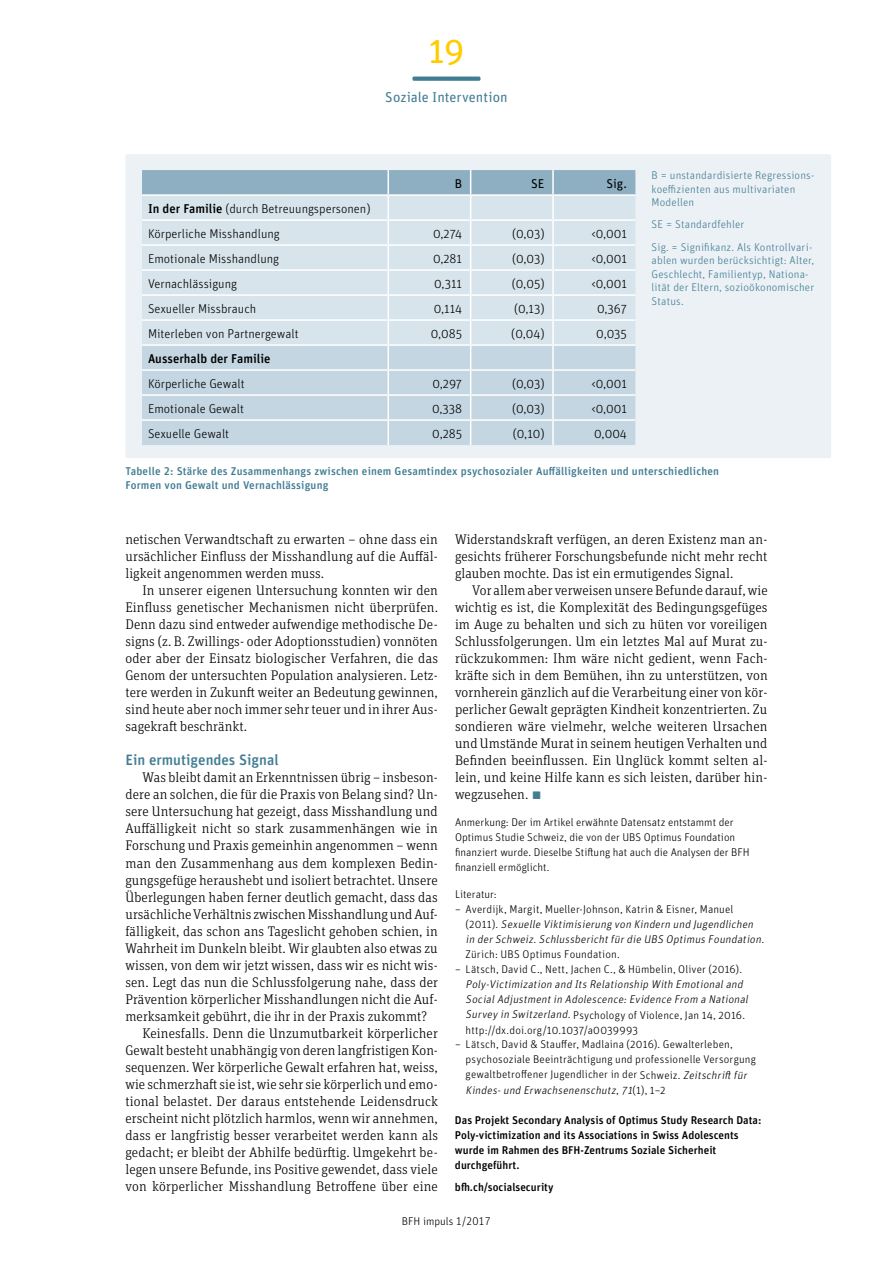
<style>
.page{position:relative;width:893px;height:1263px;background:#fff}
.page>*{position:absolute;margin:0;border:0;box-sizing:border-box;transform-origin:0 0}
.t1{font:36px "Unit Rounded Pro";color:#fc0}
.t2{font:500 15px "Unit Rounded Pro";color:#427d94}
.t3{font:14.25px "Unit Rounded Pro";color:#427d94}
.t4{font:300 13.95px/17px "Unit Slab Pro";letter-spacing:.005em;color:#000;text-align:justify}
.t5{font:300 12.75px/25px "Unit Rounded Pro";color:#000}
.t6{font:500 12.75px "Unit Rounded Pro";color:#000}
.t7{font:12.75px "Unit Rounded Pro";color:#000}
.t8{font:300 11.25px/15px "Unit Rounded Pro";letter-spacing:.005em;color:#000}
.t9{font:italic 300 11.25px/15px "Unit Rounded Pro";color:#000}
.t10{font:300 11.25px/13.6px "Unit Rounded Pro";letter-spacing:.015em;color:#427d94}
.t11{font:500 11.25px/15px "Unit Rounded Pro";color:#000}
.t12{font:500 11.25px/13.6px "Unit Rounded Pro";letter-spacing:.015em;color:#427d94}
.s1{font-weight:500}
.s2{font-family:"Unit Rounded Pro";font-size:14.25px}
.s3{font-family:"Unit Rounded Pro";font-size:21px;color:#427d94}
.s4{font-style:normal}
.s5{font-style:italic}
</style>
<div class="page">
<svg style="left:412px;top:77px;width:68px;height:4px"></svg>
<div style="left:125px;top:154px;width:706px;height:304px;background:#ebf1f5;border-radius:2px"></div>
<svg style="left:142px;top:170px;width:493px;height:275px;background:#ccdce5"></svg>
<hr style="left:552px;top:421px;width:2px;height:24px;background:#fff">
<h1 class="t1" style="left:429px;top:25px;width:37px">19</h1>
<p class="t3" style="left:385px;top:87px;width:124px">Soziale Intervention</p>
<p class="t5" style="left:148px;top:195px;width:224px"><span class="s1">In der Familie</span> (durch Betreuungspersonen)<br>Körperliche Misshandlung</p>
<p class="t7" style="left:455px;top:174px;width:9px">B</p>
<p class="t7" style="left:531px;top:174px;width:15px">SE</p>
<p class="t7" style="left:606px;top:174px;width:22px">Sig.</p>
<p class="t5" style="left:433px;top:220px;width:31px">0,274</p>
<p class="t5" style="left:512px;top:220px;width:34px">(0,03)</p>
<p class="t5" style="left:591px;top:220px;width:37px">&lt;0,001</p>
<p class="t5" style="left:148px;top:245px;width:133px">Emotionale Misshandlung</p>
<p class="t5" style="left:433px;top:245px;width:31px">0,281</p>
<p class="t5" style="left:512px;top:245px;width:34px">(0,03)</p>
<p class="t5" style="left:591px;top:245px;width:37px">&lt;0,001</p>
<p class="t5" style="left:148px;top:270px;width:91px">Vernachlässigung</p>
<p class="t5" style="left:434px;top:270px;width:29px">0,311</p>
<p class="t5" style="left:512px;top:270px;width:34px">(0,05)</p>
<p class="t5" style="left:591px;top:270px;width:37px">&lt;0,001</p>
<p class="t5" style="left:148px;top:295px;width:110px">Sexueller Missbrauch</p>
<p class="t5" style="left:434px;top:295px;width:30px">0,114</p>
<p class="t5" style="left:514px;top:295px;width:32px">(0,13)</p>
<p class="t5" style="left:597px;top:295px;width:31px">0,367</p>
<p class="t5" style="left:148px;top:320px;width:152px">Miterleben von Partnergewalt</p>
<p class="t5" style="left:431px;top:320px;width:33px">0,085</p>
<p class="t5" style="left:511px;top:320px;width:35px">(0,04)</p>
<p class="t5" style="left:596px;top:320px;width:32px">0,035</p>
<p class="t6" style="left:148px;top:349px;width:124px">Ausserhalb der Familie</p>
<p class="t5" style="left:148px;top:370px;width:98px">Körperliche Gewalt</p>
<p class="t5" style="left:432px;top:370px;width:31px">0,297</p>
<p class="t5" style="left:512px;top:370px;width:34px">(0,03)</p>
<p class="t5" style="left:591px;top:370px;width:37px">&lt;0,001</p>
<p class="t5" style="left:148px;top:395px;width:98px">Emotionale Gewalt</p>
<p class="t5" style="left:432px;top:395px;width:32px">0,338</p>
<p class="t5" style="left:512px;top:395px;width:34px">(0,03)</p>
<p class="t5" style="left:591px;top:395px;width:37px">&lt;0,001</p>
<p class="t5" style="left:148px;top:420px;width:83px">Sexuelle Gewalt</p>
<p class="t5" style="left:432px;top:420px;width:31px">0,285</p>
<p class="t5" style="left:513px;top:420px;width:33px">(0,10)</p>
<p class="t5" style="left:594px;top:420px;width:34px">0,004</p>
<p class="t10" style="left:652px;top:168px;width:163px">B = unstandardisierte Regressions&shy;koeffizienten aus multivariaten<br>Modellen</p>
<p class="t10" style="left:652px;top:213px;width:162px;line-height:22.2px">SE = Standardfehler<br>Sig. = Signifikanz. Als Kontrollvari-</p>
<p class="t10" style="left:652px;top:253px;width:164px">ablen wurden berücksichtigt: Alter,<br>Geschlecht, Familientyp, Nationa&shy;lität der Eltern, sozioökonomischer<br>Status.</p>
<p class="t12" style="left:125px;top:464px;width:595px">Tabelle 2: Stärke des Zusammenhangs zwischen einem Gesamtindex psychosozialer Auffälligkeiten und unterschiedlichen<br>Formen von Gewalt und Vernachlässigung</p>
<p class="t4" style="left:125px;top:531px;width:314px">netischen Verwandtschaft zu erwarten – ohne dass ein ursächlicher Einfluss der Misshandlung auf die Auffäl&shy;ligkeit angenommen werden muss.</p>
<p class="t4" style="left:125px;top:582px;width:314px;text-indent:17px">In unserer eigenen Untersuchung konnten wir den Einfluss genetischer Mechanismen nicht überprüfen.<br>Denn dazu sind entweder aufwendige methodische De&shy;signs (z. B. Zwillings- oder Adoptionsstudien) vonnöten oder aber der Einsatz biologischer Verfahren, die das Genom der untersuchten Population analysieren. Letz&shy;tere werden in Zukunft weiter an Bedeutung gewinnen, sind heute aber noch immer sehr teuer und in ihrer Aus&shy;sagekraft beschränkt.</p>
<p class="t2" style="left:125px;top:750px;width:155px">Ein ermutigendes Signal</p>
<p class="t4" style="left:142px;top:769px;width:297px">Was bleibt damit an Erkenntnissen übrig – insbeson-</p>
<p class="t4" style="left:125px;top:786px;width:314px">dere an solchen, die für die Praxis von Belang sind? Un-</p>
<p class="t4" style="left:125px;top:803px;width:314px">sere Untersuchung hat gezeigt, dass Misshandlung und</p>
<p class="t4" style="left:125px;top:820px;width:314px">Auffälligkeit nicht so stark zusammenhängen wie in</p>
<p class="t4" style="left:125px;top:837px;width:314px">Forschung und Praxis gemeinhin angenommen – wenn</p>
<p class="t4" style="left:125px;top:854px;width:314px">man den Zusammenhang aus dem komplexen Bedin-</p>
<p class="t4" style="left:125px;top:871px;width:314px">gungsgefüge heraushebt und isoliert betrachtet. Unsere</p>
<p class="t4" style="left:125px;top:888px;width:314px">Überlegungen haben ferner deutlich gemacht, dass das</p>
<p class="t4" style="left:125px;top:905px;width:314px">ursächliche Verhältnis zwischen Misshandlung und Auf-</p>
<p class="t4" style="left:125px;top:922px;width:314px">fälligkeit, das schon ans Tageslicht gehoben schien, in</p>
<p class="t4" style="left:125px;top:939px;width:314px">Wahrheit im Dunkeln bleibt. Wir glaubten also etwas zu</p>
<p class="t4" style="left:125px;top:956px;width:314px">wissen, von dem wir jetzt wissen, dass wir es nicht wis-</p>
<p class="t4" style="left:125px;top:973px;width:314px">sen. Legt das nun die Schlussfolgerung nahe, dass der</p>
<p class="t4" style="left:125px;top:990px;width:314px">Prävention körperlicher Misshandlungen nicht die Auf-</p>
<p class="t4" style="left:125px;top:1007px;width:303px">merksamkeit gebührt, die ihr in der Praxis zukommt?</p>
<p class="t4" style="left:142px;top:1024px;width:297px">Keinesfalls. Denn die Unzumutbarkeit körperlicher</p>
<p class="t4" style="left:125px;top:1041px;width:314px">Gewalt besteht unabhängig von deren langfristigen Kon-</p>
<p class="t4" style="left:125px;top:1058px;width:314px">sequenzen. Wer körperliche Gewalt erfahren hat, weiss,</p>
<p class="t4" style="left:125px;top:1075px;width:314px">wie schmerzhaft sie ist, wie sehr sie körperlich und emo-</p>
<p class="t4" style="left:125px;top:1092px;width:314px">tional belastet. Der daraus entstehende Leidensdruck</p>
<p class="t4" style="left:125px;top:1109px;width:314px">erscheint nicht plötzlich harmlos, wenn wir annehmen,</p>
<p class="t4" style="left:125px;top:1126px;width:314px">dass er langfristig besser verarbeitet werden kann als</p>
<p class="t4" style="left:125px;top:1143px;width:314px">gedacht; er bleibt der Abhilfe bedürftig. Umgekehrt be-</p>
<p class="t4" style="left:125px;top:1160px;width:314px">legen unsere Befunde, ins Positive gewendet, dass viele</p>
<p class="t4" style="left:125px;top:1177px;width:314px">von körperlicher Misshandlung Betroffene über eine</p>
<p class="t4" style="left:455px;top:531px;width:314px">Widerstandskraft verfügen, an deren Existenz man an&shy;gesichts früherer Forschungsbefunde nicht mehr recht glauben mochte. Das ist ein ermutigendes Signal.</p>
<p class="t4" style="left:455px;top:582px;width:314px;text-indent:17px">Vor allem aber verweisen unsere Befunde darauf, wie wichtig es ist, die Komplexität des Bedingungsgefüges im Auge zu behalten und sich zu hüten vor voreiligen Schlussfolgerungen. Um ein letztes Mal auf Murat zu&shy;rückzukommen: Ihm wäre nicht gedient, wenn Fach&shy;kräfte sich in dem Bemühen, ihn zu unterstützen, von vornherein gänzlich auf die Verarbeitung einer von kör&shy;perlicher Gewalt geprägten Kindheit konzentrierten. Zu sondieren wäre vielmehr, welche weiteren Ursachen und Umstände Murat in seinem heutigen Verhalten und Befinden beeinflussen. Ein Unglück kommt selten al&shy;lein, und keine Hilfe kann es sich leisten, darüber hin&shy;wegzusehen<span class="s2">.</span> <span class="s3">▪</span></p>
<p class="t8" style="left:455px;top:815px;width:296px">Anmerkung: Der im Artikel erwähnte Datensatz entstammt der Optimus Studie Schweiz, die von der UBS Optimus Foundation finanziert wurde. Dieselbe Stiftung hat auch die Analysen der BFH finanziell ermöglicht.</p>
<p class="t8" style="left:455px;top:887px;width:43px">Literatur:</p>
<p class="t9" style="left:466px;top:902px;width:302px;text-indent:-11px"><span class="s4">– Averdijk, Margit, Mueller-Johnson, Katrin &amp; Eisner, Manuel<br>(2 0 1 1) .</span> Sexuelle Viktimisierung von Kindern und Jugendlichen in derSchweiz.Schlussberichtfürdie UBS Optimus Foundation.</p>
<p class="t8" style="left:466px;top:947px;width:156px">Zürich: UBS Optimus Foundation.</p>
<p class="t8" style="left:455px;top:962px;width:289px">– Lätsch, David C., Nett, Jachen C., &amp; Hümbelin, Oliver (2016).</p>
<p class="t9" style="left:466px;top:977px;width:286px">Poly-Victimization and Its Relationship With Emotionaland SocialAdjustmentin Adolescence:Evidence From a National Survey in Switzerland.<span class="s4">Psychology of Violence, Jan 14, 2016. http://dx.doi.org/10.1037/a0039993</span></p>
<p class="t8" style="left:466px;top:1037px;width:292px;text-indent:-11px">– Lätsch, David &amp; Stauffer, Madlaina (2016). Gewalterleben, psychosoziale Beeinträchtigung und professionelle Versorgung gewaltbetroffener Jugendlicher in der Schweiz. <span class="s5">Zeitschrift für Kindes-und Erwachsenenschutz,71</span>(1) , 1 –2</p>
<p class="t11" style="left:455px;top:1111px;width:308px">Das Projekt Secondary Analysis of Optimus Study Research Data:<br>Poly-victimization and its Associations in Swiss Adolescents wurde im Rahmen des BFH-Zentrums Soziale Sicherheit durchgeführt.</p>
<p class="t11" style="left:455px;top:1179px;width:100px">bfh.ch/socialsecurity</p>
<p class="t8" style="left:402px;top:1213px;width:91px">BFH impuls 1/2017</p>
</div>
